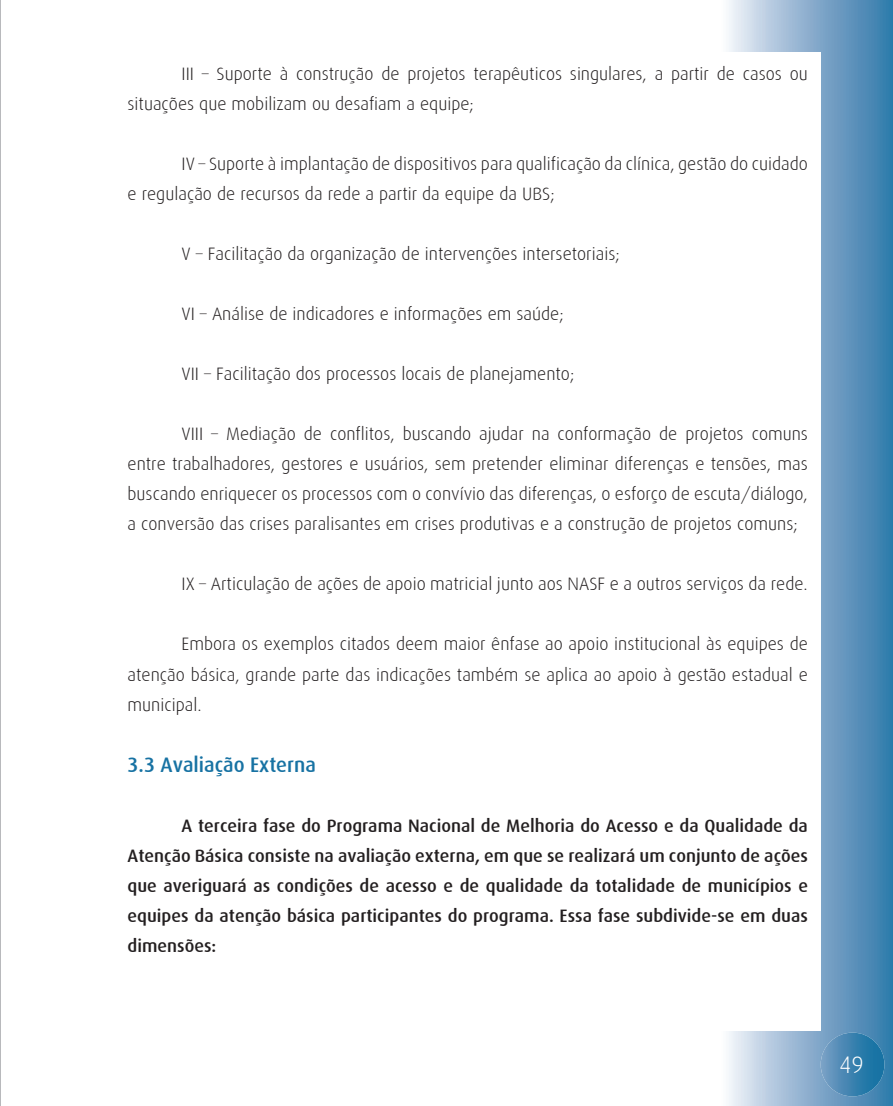
<style>
.page{position:relative;width:893px;height:1106px;background:#fff}
.page>*{position:absolute;margin:0;border:0;box-sizing:border-box;transform-origin:0 0}
.t1{font:300 24px "Dax";color:#fff}
.t2{font:500 21px "Dax";color:#1772a3}
.t3{font:300 18px/30px "Dax";color:#231f20}
.t4{font:500 18px/30px "Dax";color:#231f20;text-align:justify}
</style>
<div class="page">
<svg style="left:729px;top:0;width:164px;height:1106px;background:#6497be"></svg>
<img style="left:821px;top:1032px;width:63px;height:64px;border-radius:32px">
<div style="left:128px;top:52px;width:693px;height:978px;background:#fff"></div>
<hr style="left:0;top:0;width:1px;height:1106px;background:#b8b9bc">
<p class="t3" style="left:128px;top:59px;width:682px;text-indent:54px">III – Suporte à construção de projetos terapêuticos singulares, a partir de casos ou situações que mobilizam ou desafiam a equipe;</p>
<p class="t3" style="left:128px;top:149px;width:682px;text-indent:54px">IV – Suporte à implantação de dispositivos para qualificação da clínica, gestão do cuidado e regulação de recursos da rede a partir da equipe da UBS;</p>
<p class="t3" style="left:182px;top:239px;width:440px">V – Facilitação da organização de intervenções intersetoriais;</p>
<p class="t3" style="left:182px;top:299px;width:384px">VI – Análise de indicadores e informações em saúde;</p>
<p class="t3" style="left:182px;top:359px;width:394px">VII – Facilitação dos processos locais de planejamento;</p>
<p class="t3" style="left:128px;top:419px;width:682px;text-align:justify;text-indent:54px">VIII – Mediação de conflitos, buscando ajudar na conformação de projetos comuns entre trabalhadores, gestores e usuários, sem pretender eliminar diferenças e tensões, mas buscando enriquecer os processos com o convívio das diferenças, o esforço de escuta/diálogo, a conversão das crises paralisantes em crises produtivas e a construção de projetos comuns;</p>
<p class="t3" style="left:182px;top:569px;width:628px">IX – Articulação de ações de apoio matricial junto aos NASF e a outros serviços da rede.</p>
<p class="t3" style="left:128px;top:629px;width:682px;text-align:justify;text-indent:54px">Embora os exemplos citados deem maior ênfase ao apoio institucional às equipes de atenção básica, grande parte das indicações também se aplica ao apoio à gestão estadual e municipal.</p>
<p class="t2" style="left:128px;top:752px;width:190px">3.3 Avaliação Externa</p>
<p class="t4" style="left:128px;top:810px;width:682px;text-indent:54px">A terceira fase do Programa Nacional de Melhoria do Acesso e da Qualidade da Atenção Básica consiste na avaliação externa, em que se realizará um conjunto de ações que averiguará as condições de acesso e de qualidade da totalidade de municípios e equipes da atenção básica participantes do programa. Essa fase subdivide-se em duas dimensões:</p>
<h1 class="t1" style="left:839px;top:1051px;width:26px">49</h1>
</div>
